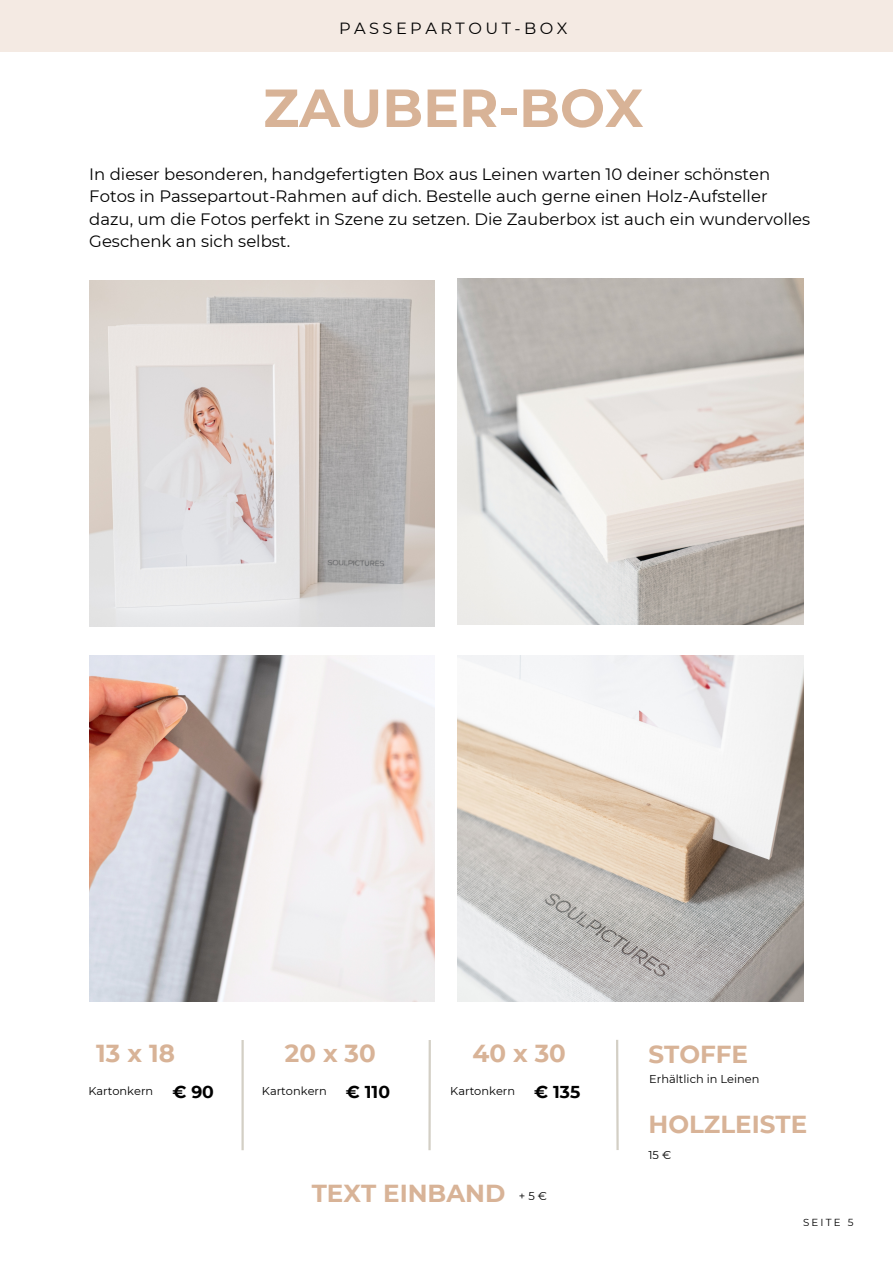
<style>
.page{position:relative;width:893px;height:1264px;background:#fff}
.page>*{position:absolute;margin:0;border:0;box-sizing:border-box;transform-origin:0 0}
.t1{font:700 53.4px "Montserrat";color:#d8b397}
.t2{font:700 24.6px "Montserrat";color:#d8b397}
.t3{font:700 17.25px "Montserrat";color:#000}
.t4{font:16.5px/22.5px "Montserrat";color:#000}
.t5{font:16.2px "Montserrat";letter-spacing:.215em;color:#000}
.t6{font:11.4px "Montserrat";color:#000}
.t7{font:10.2px "Montserrat";letter-spacing:.215em;color:#000}
</style>
<div class="page">
<hr style="left:241px;top:1039px;width:3px;height:111px;background:#d3cfc5">
<hr style="left:428px;top:1039px;width:3px;height:111px;background:#d3cfc5">
<svg style="left:616px;top:1040px;width:3px;height:110px"></svg>
<div style="left:0;top:0;width:892px;height:51px;background:#f4eae3"></div>
<img style="left:89px;top:280px;width:345px;height:347px">
<img style="left:89px;top:655px;width:345px;height:346px">
<img style="left:458px;top:655px;width:345px;height:346px">
<img style="left:458px;top:278px;width:345px;height:346px">
<p class="t5" style="left:339px;top:18px;width:230px">PASSEPARTOUT-BOX</p>
<p class="t1" style="left:263px;top:75px;width:381px">ZAUBER-BOX</p>
<p class="t4" style="left:89px;top:163px;width:722px">In dieser besonderen, handgefertigten Box aus Leinen warten 10 deiner schönsten Fotos in Passepartout-Rahmen auf dich. Bestelle auch gerne einen Holz-Aufsteller dazu, um die Fotos perfekt in Szene zu setzen. Die Zauberbox ist auch ein wundervolles Geschenk an sich selbst.</p>
<p class="t2" style="left:96px;top:1038px;width:80px">13 x 18</p>
<p class="t2" style="left:285px;top:1038px;width:92px">20 x 30</p>
<p class="t2" style="left:472px;top:1038px;width:95px">40 x 30</p>
<p class="t6" style="left:88px;top:1084px;width:66px">Kartonkern</p>
<p class="t3" style="left:172px;top:1080px;width:43px">€ 90</p>
<p class="t6" style="left:262px;top:1084px;width:66px">Kartonkern</p>
<p class="t3" style="left:346px;top:1080px;width:46px">€ 110</p>
<p class="t6" style="left:450px;top:1084px;width:66px">Kartonkern</p>
<p class="t3" style="left:534px;top:1080px;width:48px">€ 135</p>
<p class="t2" style="left:312px;top:1178px;width:195px">TEXT EINBAND</p>
<p class="t6" style="left:519px;top:1188px;width:30px">+5€</p>
<p class="t2" style="left:648px;top:1038px;width:101px">STOFFE</p>
<p class="t6" style="left:649px;top:1071px;width:112px">Erhältlich in Leinen</p>
<p class="t2" style="left:648px;top:1109px;width:160px">HOLZLEISTE</p>
<p class="t6" style="left:648px;top:1148px;width:24px">15 €</p>
<p class="t7" style="left:803px;top:1215px;width:52px">SEITE 5</p>
</div>
